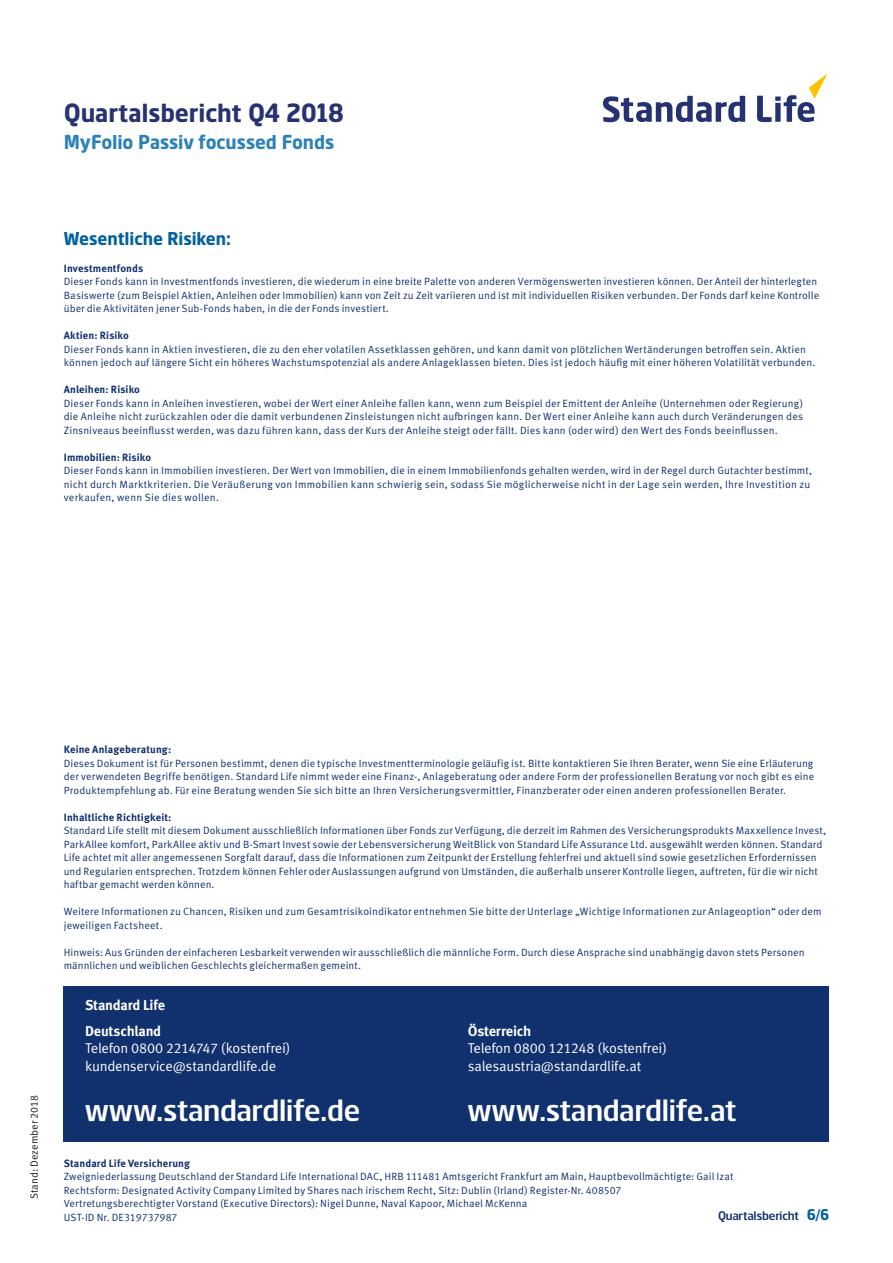
<style>
.page{position:relative;width:893px;height:1263px;background:#fff}
.page>*{position:absolute;margin:0;border:0;box-sizing:border-box;transform-origin:0 0}
.t1{font:30px "Standard Life";color:#fff}
.t2{font:700 25.5px "Standard Life";color:#263272}
.t3{font:700 19.5px "Standard Life";letter-spacing:-.005em;color:#2a81b8}
.t4{font:700 18px "Standard Life";letter-spacing:-.005em;color:#0061a1}
.t5{font:14.25px/17.2px "Meta Standard Life Pro TF Norm";letter-spacing:-.02em;color:#fff}
.t6{font:700 14.25px/25.8px "Meta Standard Life Pro TF";letter-spacing:-.015em;color:#fff}
.t7{font:12px "Standard Life";color:#11306e}
.t8{font:10.5px/13.5px "Meta Standard Life Pro TF Norm";letter-spacing:.01em;color:#11306e}
.t9{font:700 10.5px "Meta Standard Life Pro TF";letter-spacing:.01em;color:#11306e}
.t10{font:10.5px "Meta Standard Life Pro TF Norm";letter-spacing:.005em;color:#1d1d1b}
.s1{font-weight:700;font-size:15px;color:#0061a1}
</style>
<div class="page">
<svg style="left:603px;top:96px;width:142px;height:26px"></svg>
<svg style="left:757px;top:73px;width:71px;height:49px"></svg>
<div style="left:64px;top:987px;width:765px;height:155px;background:#11306e"></div>
<h2 class="t2" style="left:64px;top:97px;width:282px">Quartalsbericht Q4 2018</h2>
<h3 class="t3" style="left:64px;top:130px;width:272px">MyFolio Passiv focussed Fonds</h3>
<h3 class="t4" style="left:64px;top:227px;width:169px">Wesentliche Risiken:</h3>
<p class="t9" style="left:64px;top:260px;width:81px">Investmentfonds</p>
<p class="t8" style="left:64px;top:274px;width:757px">Dieser Fonds kann in Investmentfonds investieren, die wiederum in eine breite Palette von anderen Vermögenswerten investieren können. Der Anteil der hinterlegten<br>Basiswerte (zum Beispiel Aktien, Anleihen oder Immobilien) kann von Zeit zu Zeit variieren und ist mit individuellen Risiken verbunden. Der Fonds darf keine Kontrolle über die Aktivitäten jener Sub-Fonds haben, in die der Fonds investiert.</p>
<p class="t9" style="left:64px;top:327px;width:67px">Aktien: Risiko</p>
<p class="t8" style="left:64px;top:342px;width:753px">Dieser Fonds kann in Aktien investieren, die zu den eher volatilen Assetklassen gehören, und kann damit von plötzlichen Wertänderungen betroffen sein. Aktien können jedoch auf längere Sicht ein höheres Wachstumspotenzial als andere Anlageklassen bieten. Dies ist jedoch häufig mit einer höheren Volatilität verbunden.</p>
<p class="t9" style="left:64px;top:381px;width:78px">Anleihen: Risiko</p>
<p class="t8" style="left:64px;top:396px;width:741px;text-align:justify">Dieser Fonds kann in Anleihen investieren, wobei der Wert einer Anleihe fallen kann, wenn zum Beispiel der Emittent der Anleihe (Unternehmen oder Regierung) die Anleihe nicht zurückzahlen oder die damit verbundenen Zinsleistungen nicht aufbringen kann. Der Wert einer Anleihe kann auch durch Veränderungen des Zinsniveaus beeinflusst werden, was dazu führen kann, dass der Kurs der Anleihe steigt oder fällt. Dies kann (oder wird) den Wert des Fonds beeinflussen.</p>
<p class="t9" style="left:64px;top:449px;width:89px">Immobilien: Risiko</p>
<p class="t8" style="left:64px;top:463px;width:750px">Dieser Fonds kann in Immobilien investieren. Der Wert von Immobilien, die in einem Immobilienfonds gehalten werden, wird in der Regel durch Gutachter bestimmt, nicht durch Marktkriterien. Die Veräußerung von Immobilien kann schwierig sein, sodass Sie möglicherweise nicht in der Lage sein werden, Ihre Investition zu verkaufen, wenn Sie dies wollen.</p>
<p class="t10" style="left:26px;top:1199px;width:106px;rotate:-90deg">Stand: Dezember 2018</p>
<p class="t9" style="left:64px;top:741px;width:109px">Keine Anlageberatung:</p>
<p class="t8" style="left:64px;top:756px;width:752px;text-align:justify">Dieses Dokument ist für Personen bestimmt, denen die typische Investmentterminologie geläufig ist. Bitte kontaktieren Sie Ihren Berater, wenn Sie eine Erläuterung der verwendeten Begriffe benötigen. Standard Life nimmt weder eine Finanz-, Anlageberatung oder andere Form der professionellen Beratung vor noch gibt es eine Produktempfehlung ab. Für eine Beratung wenden Sie sich bitte an Ihren Versicherungsvermittler, Finanzberater oder einen anderen professionellen Berater.</p>
<p class="t9" style="left:64px;top:809px;width:109px">Inhaltliche Richtigkeit:</p>
<p class="t8" style="left:64px;top:823px;width:764px">Standard Life stellt mit diesem Dokument ausschließlich Informationen über Fonds zur Verfügung, die derzeit im Rahmen des Versicherungsprodukts Maxxellence Invest, ParkAllee komfort, ParkAllee aktiv und B-Smart Invest sowie der Lebensversicherung WeitBlick von Standard Life Assurance Ltd. ausgewählt werden können. Standard Life achtet mit aller angemessenen Sorgfalt darauf, dass die Informationen zum Zeitpunkt der Erstellung fehlerfrei und aktuell sind sowie gesetzlichen Erfordernissen und Regularien entsprechen. Trotzdem können Fehler oder Auslassungen aufgrund von Umständen, die außerhalb unserer Kontrolle liegen, auftreten, für die wir nicht haftbar gemacht werden können.</p>
<p class="t8" style="left:64px;top:904px;width:759px">Weitere Informationen zu Chancen, Risiken und zum Gesamtrisikoindikator entnehmen Sie bitte der Unterlage „Wichtige Informationen zur Anlageoption“ oder dem jeweiligen Factsheet.</p>
<p class="t8" style="left:64px;top:945px;width:742px">Hinweis: Aus Gründen der einfacheren Lesbarkeit verwenden wir ausschließlich die männliche Form. Durch diese Ansprache sind unabhängig davon stets Personen männlichen und weiblichen Geschlechts gleichermaßen gemeint.</p>
<h3 class="t6" style="left:85px;top:992px;width:82px">Standard Life<br>Deutschland</h3>
<h3 class="t5" style="left:85px;top:1039px;width:207px">Telefon 0800 2214747 (kostenfrei) kundenservice@standardlife.de</h3>
<h1 class="t1" style="left:85px;top:1091px;width:276px">www.standardlife.de</h1>
<h3 class="t6" style="left:468px;top:1017px;width:65px">Österreich</h3>
<h3 class="t5" style="left:468px;top:1039px;width:201px">Telefon 0800 121248 (kostenfrei) salesaustria@standardlife.at</h3>
<h1 class="t1" style="left:468px;top:1091px;width:270px">www.standardlife.at</h1>
<p class="t9" style="left:64px;top:1155px;width:128px">Standard Life Versicherung</p>
<p class="t8" style="left:64px;top:1169px;width:671px">Zweigniederlassung Deutschland der Standard Life International DAC, HRB 111481 Amtsgericht Frankfurt am Main, Hauptbevollmächtigte: Gail Izat Rechtsform: Designated Activity Company Limited by Shares nach irischem Recht, Sitz: Dublin (Irland) Register-Nr. 408507<br>Vertretungsberechtigter Vorstand (Executive Directors): Nigel Dunne, Naval Kapoor, Michael McKenna<br>UST-ID Nr. DE319737987</p>
<p class="t7" style="left:718px;top:1208px;width:113px">Quartalsbericht <span class="s1">6/6</span></p>
</div>
